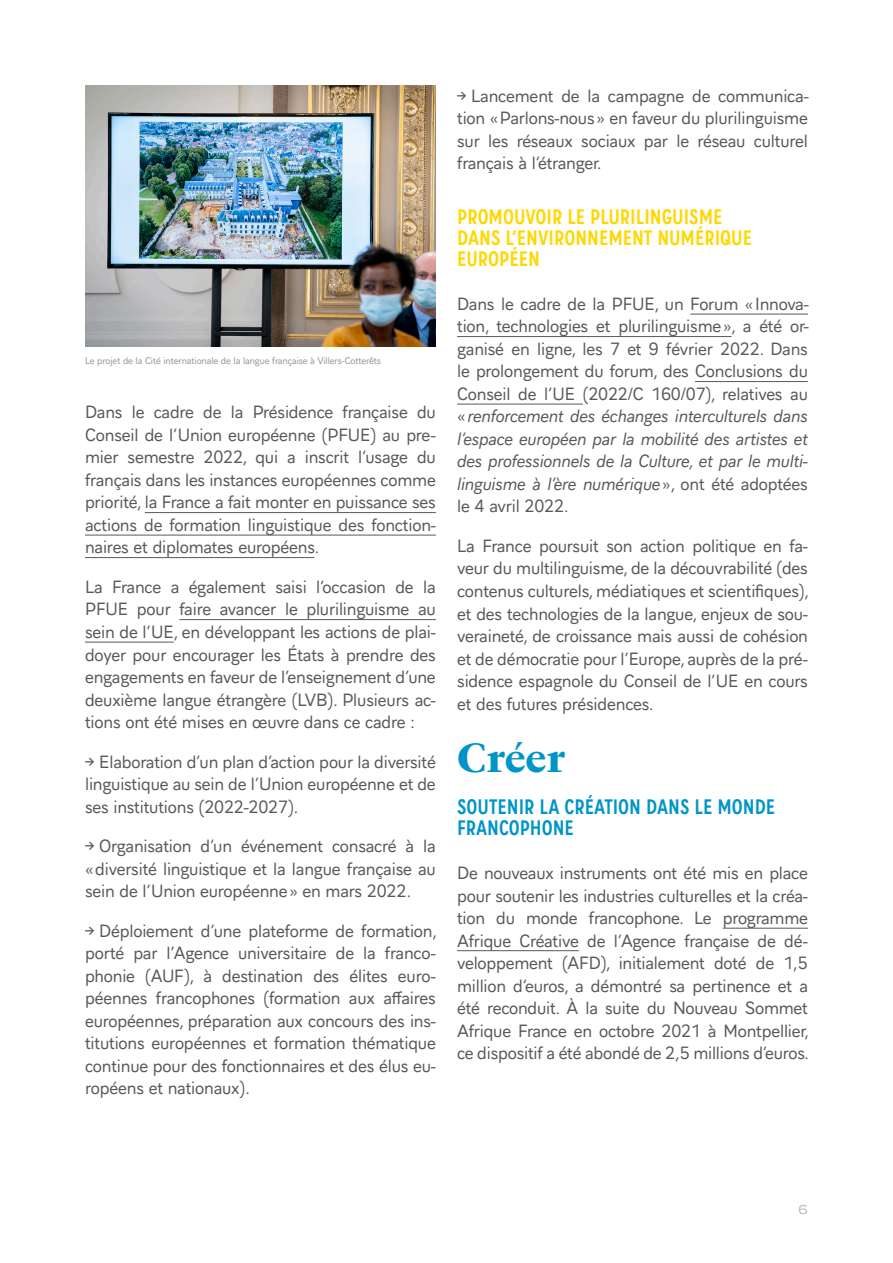
<style>
.page{position:relative;width:893px;height:1263px;background:#fff}
.page>*{position:absolute;margin:0;border:0;box-sizing:border-box;transform-origin:0 0}
.Titre{font:800 40.5px "PS Fournier Pro";letter-spacing:-.005em;color:#0095c8}
.Sous_titre{font:700 19.5px/21px "Aiglon Pro Condensed";color:#ffd700}
.Sous_titre-2{font:700 19.5px/21px "Aiglon Pro Condensed";color:#0095c8}
.Texte_courant{font:16.5px/22.5px "Aiglon Pro";letter-spacing:-.01em;color:#595959;text-align:justify}
.t1{font:12px "Aiglon Pro Extended";color:#bcbdc0}
.Légendes_photos{font:9px "Aiglon Pro";letter-spacing:-.01em;color:#939598}
.s1{font-style:italic}
</style>
<div class="page">
<hr style="left:145px;top:512px;width:291px;height:1px;background:#595959">
<hr style="left:85px;top:535px;width:351px;height:1px;background:#595959">
<hr style="left:85px;top:557px;width:229px;height:1px;background:#595959">
<hr style="left:179px;top:619px;width:257px;height:1px;background:#595959">
<hr style="left:85px;top:642px;width:89px;height:1px;background:#595959">
<hr style="left:690px;top:314px;width:118px;height:1px;background:#595959">
<hr style="left:457px;top:336px;width:274px;height:1px;background:#595959">
<hr style="left:695px;top:381px;width:113px;height:1px;background:#595959">
<hr style="left:457px;top:404px;width:126px;height:1px;background:#595959">
<hr style="left:723px;top:928px;width:85px;height:1px;background:#595959">
<hr style="left:457px;top:950px;width:122px;height:1px;background:#595959">
<img style="left:85px;top:85px;width:351px;height:262px">
<p class="Légendes_photos" style="left:85px;top:353px;width:298px">Le projet de la Cité internationale de la langue française à Villers-Cotterêts</p>
<p class="Texte_courant" style="left:85px;top:400px;width:352px">Dans le cadre de la Présidence française du Conseil de l’Union européenne (PFUE) au pre&shy;mier semestre 2022, qui a inscrit l’usage du français dans les instances européennes comme priorité, la France a fait monter en puissance ses actions de formation linguistique des fonction&shy;naires et diplomates européens.</p>
<p class="Texte_courant" style="left:85px;top:574px;width:352px">La France a également saisi l’occasion de la PFUE pour faire avancer le plurilinguisme au sein de l’UE, en développant les actions de plai&shy;doyer pour encourager les États à prendre des engagements en faveur de l’enseignement d’une deuxième langue étrangère (LVB). Plusieurs ac&shy;tions ont été mises en œuvre dans ce cadre :</p>
<p class="Texte_courant" style="left:85px;top:749px;width:352px">→ Elaboration d’un plan d’action pour la diversité linguistique au sein de l’Union européenne et de ses institutions (2022-2027).</p>
<p class="Texte_courant" style="left:85px;top:833px;width:352px">→ Organisation d’un événement consacré à la «diversité linguistique et la langue française au sein de l’Union européenne» en mars 2022.</p>
<p class="Texte_courant" style="left:85px;top:918px;width:354px">→ Déploiement d’une plateforme de formation, porté par l’Agence universitaire de la franco&shy;phonie (AUF), à destination des élites euro&shy;péennes francophones (formation aux affaires européennes, préparation aux concours des ins&shy;titutions européennes et formation thématique continue pour des fonctionnaires et des élus eu&shy;ropéens et nationaux).</p>
<p class="Texte_courant" style="left:457px;top:83px;width:353px">→ Lancement de la campagne de communica&shy;tion «Parlons-nous» en faveur du plurilinguisme sur les réseaux sociaux par le réseau culturel français à l’étranger.</p>
<p class="Sous_titre" style="left:457px;top:205px;width:296px">PROMOUVOIR LE PLURILINGUISME<br>DANS L’ENVIRONNEMENT NUMÉRIQUE<br>EUROPÉEN</p>
<p class="Texte_courant" style="left:457px;top:291px;width:353px">Dans le cadre de la PFUE, un Forum «Innova&shy;tion, technologies et plurilinguisme», a été or&shy;ganisé en ligne, les 7 et 9 février 2022. Dans le prolongement du forum, des Conclusions du Conseil de l’UE (2022/C 160/07), relatives au «<span class="s1">renforcement des échanges interculturels dans l’espace européen par la mobilité des artistes et des professionnels de la Culture, et par le multi&shy;linguisme à l’ère numérique</span>», ont été adoptées le 4 avril 2022.</p>
<p class="Texte_courant" style="left:457px;top:533px;width:354px">La France poursuit son action politique en fa&shy;veur du multilinguisme, de la découvrabilité (des contenus culturels, médiatiques et scientifiques), et des technologies de la langue, enjeux de sou&shy;veraineté, de croissance mais aussi de cohésion et de démocratie pour l’Europe, auprès de la pré&shy;sidence espagnole du Conseil de l’UE en cours et des futures présidences.</p>
<p class="Titre" style="left:457px;top:729px;width:110px">Créer</p>
<p class="Sous_titre-2" style="left:457px;top:795px;width:320px">SOUTENIR LA CRÉATION DANS LE MONDE<br>FRANCOPHONE</p>
<p class="Texte_courant" style="left:457px;top:860px;width:354px">De nouveaux instruments ont été mis en place pour soutenir les industries culturelles et la créa&shy;tion du monde francophone. Le programme Afrique Créative de l’Agence française de dé&shy;veloppement (AFD), initialement doté de 1,5 million d’euros, a démontré sa pertinence et a été reconduit. À la suite du Nouveau Sommet Afrique France en octobre 2021 à Montpellier, ce dispositif a été abondé de 2,5 millions d’euros.</p>
<p class="t1" style="left:798px;top:1199px;width:11px">6</p>
</div>
